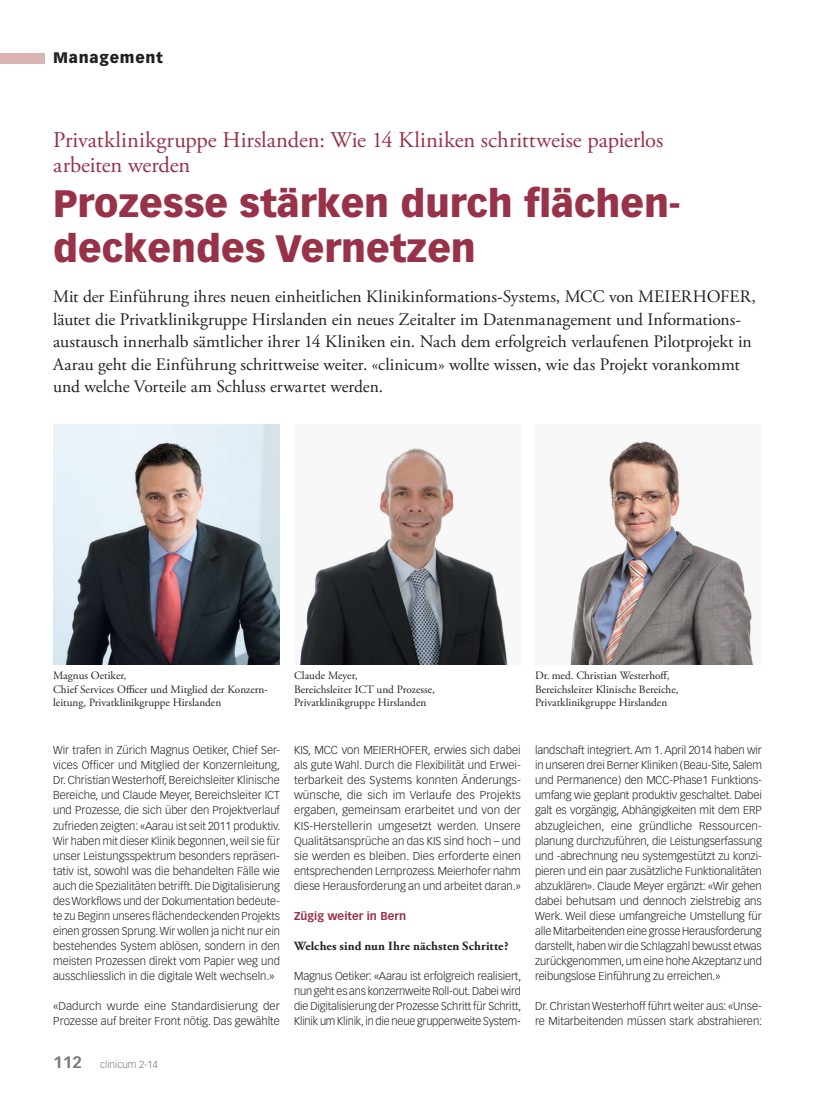
<style>
.page{position:relative;width:815px;height:1099px;background:#fff}
.page>*{position:absolute;margin:0;border:0;box-sizing:border-box;transform-origin:0 0}
.t1{font:900 37.5px/45px "Vectora LT Std";color:#983249}
.t2{font:22.5px/25px "Adobe Garamond Pro";letter-spacing:-.005em;color:#983249}
.t3{font:17.5px/22.5px "Adobe Garamond Pro";color:#231f20}
.t4{font:900 15px "Vectora LT Std";letter-spacing:.05em;color:#231f20}
.t5{font:700 12.5px "Adobe Garamond Pro";letter-spacing:.015em;color:#231f20}
.t6{font:300 11.25px/15px "Vectora LT Std";color:#231f20;text-align:justify}
.t7{font:11.25px/13.5px "Adobe Garamond Pro";color:#231f20}
.t8{font:700 11.25px "Vectora LT Std";letter-spacing:.005em;color:#983249}
.t9{font:300 10px "Vectora LH";color:#76787b}
.s1{font-weight:700;font-size:16.25px}
</style>
<div class="page">
<div style="left:0;top:53px;width:45px;height:10px;background:#d9b4b3"></div>
<img style="left:299px;top:447px;width:209px;height:217px">
<img style="left:570px;top:441px;width:184px;height:223px">
<img style="left:53px;top:424px;width:227px;height:240px">
<h3 class="t4" style="left:53px;top:49px;width:111px">Management</h3>
<h2 class="t2" style="left:53px;top:128px;width:612px">Privatklinikgruppe Hirslanden: Wie 14 Kliniken schrittweise papierlos arbeiten werden</h2>
<h1 class="t1" style="left:53px;top:180px;width:629px">Prozesse stärken durch flächen&shy;deckendes Vernetzen</h1>
<p class="t3" style="left:53px;top:286px;width:704px">Mit der Einführung ihres neuen einheitlichen Klinikinformations-Systems, MCC von MEIERHOFER, läutet die Privatklinikgruppe Hirslanden ein neues Zeitalter im Datenmanagement und Informations&shy;austausch innerhalb sämtlicher ihrer 14 Kliniken ein. Nach dem erfolgreich verlaufenen Pilotprojekt in Aarau geht die Einführung schrittweise weiter. «clinicum» wollte wissen, wie das Projekt vorankommt und welche Vorteile am Schluss erwartet werden.</p>
<p class="t7" style="left:53px;top:669px;width:216px">Magnus Oetiker,<br>Chief Services Officer und Mitglied der Konzern&shy;leitung, Privatklinikgruppe Hirslanden</p>
<p class="t7" style="left:294px;top:669px;width:142px">Claude Meyer,<br>Bereichsleiter ICT und Prozesse,<br>Privatklinikgruppe Hirslanden</p>
<p class="t7" style="left:535px;top:669px;width:145px">Dr. med. Christian Westerhoff,<br>Bereichsleiter Klinische Bereiche,<br>Privatklinikgruppe Hirslanden</p>
<p class="t6" style="left:53px;top:743px;width:229px">Wir trafen in Zürich Magnus Oetiker, Chief Ser&shy;vices Officer und Mitglied der Konzernleitung, Dr. Christian Westerhoff, Bereichsleiter Klinische Bereiche, und Claude Meyer, Bereichsleiter ICT und Prozesse, die sich über den Projektverlauf zufrieden zeigten: «Aarau ist seit 2011 produktiv.<br>Wir haben mit dieser Klinik begonnen, weil sie für unser Leistungsspektrum besonders repräsen&shy;tativ ist, sowohl was die behandelten Fälle wie auch die Spezialitäten betrifft. Die Digitalisierung des Workflows und der Dokumentation bedeute&shy;te zu Beginn unseres flächendeckenden Projekts einen grossen Sprung. Wir wollen ja nicht nur ein bestehendes System ablösen, sondern in den meisten Prozessen direkt vom Papier weg und ausschliesslich in die digitale Welt wechseln.»</p>
<p class="t6" style="left:53px;top:998px;width:228px">«Dadurch wurde eine Standardisierung der<br>Prozesse auf breiter Front nötig. Das gewählte</p>
<p class="t9" style="left:53px;top:1058px;width:106px"><span class="s1">112</span> clinicum 2-14</p>
<p class="t6" style="left:294px;top:743px;width:228px">KIS, MCC von MEIERHOFER, erwies sich dabei als gute Wahl. Durch die Flexibilität und Erwei&shy;terbarkeit des Systems konnten Änderungs&shy;wünsche, die sich im Verlaufe des Projekts ergaben, gemeinsam erarbeitet und von der KIS-Herstellerin umgesetzt werden. Unsere Qualitätsansprüche an das KIS sind hoch – und sie werden es bleiben. Dies erforderte einen entsprechenden Lernprozess. Meierhofer nahm diese Herausforderung an und arbeitet daran.»</p>
<p class="t8" style="left:294px;top:908px;width:114px">Zügig weiter in Bern</p>
<p class="t5" style="left:294px;top:938px;width:216px">Welches sind nun Ihre nächsten Schritte?</p>
<p class="t6" style="left:294px;top:968px;width:229px">Magnus Oetiker: «Aarau ist erfolgreich realisiert, nun geht es ans konzernweite Roll-out. Dabei wird die Digitalisierung der Prozesse Schritt für Schritt, Klinik um Klinik, in die neue gruppenweite System-</p>
<p class="t6" style="left:535px;top:743px;width:228px">landschaft integriert. Am 1. April 2014 haben wir in unseren drei Berner Kliniken (Beau-Site, Salem und Permanence) den MCC-Phase1 Funktions&shy;umfang wie geplant produktiv geschaltet. Dabei galt es vorgängig, Abhängigkeiten mit dem ERP abzugleichen, eine gründliche Ressourcen&shy;planung durchzuführen, die Leistungserfassung und -abrechnung neu systemgestützt zu konzi&shy;pieren und ein paar zusätzliche Funktionalitäten abzuklären». Claude Meyer ergänzt: «Wir gehen dabei behutsam und dennoch zielstrebig ans Werk. Weil diese umfangreiche Umstellung für alle Mitarbeitenden eine grosse Herausforderung darstellt, haben wir die Schlagzahl bewusst etwas zurückgenommen, um eine hohe Akzeptanz und reibungslose Einführung zu erreichen.»</p>
<p class="t6" style="left:535px;top:998px;width:229px">Dr. Christan Westerhoff führt weiter aus: «Unse&shy;re Mitarbeitenden müssen stark abstrahieren:</p>
</div>
